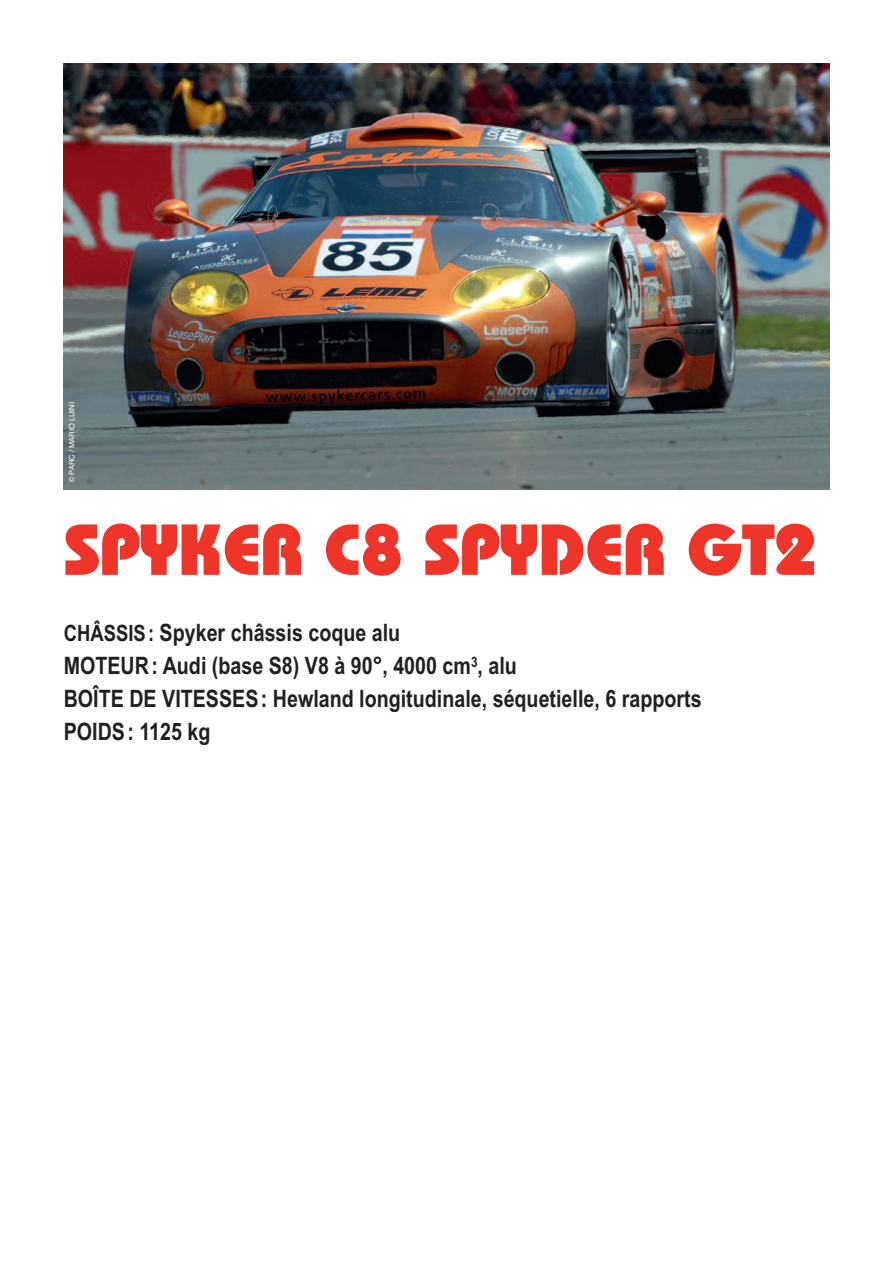
<style>
.page{position:relative;width:893px;height:1263px;background:#fff}
.page>*{position:absolute;margin:0;border:0;box-sizing:border-box;transform-origin:0 0}
.t1{font:800 72px "Bauhaus";letter-spacing:-.015em;color:#ee3529}
.t2{font:700 24px/33px "Arial Narrow";color:#231f20}
.t3{font:7.5px "Helvetica";color:#fff}
.s1{font-size:22.5px}
</style>
<div class="page">
<img style="left:64px;top:64px;width:765px;height:425px">
<p class="t3" style="left:67px;top:482px;width:81px;rotate:-90deg">© PARC / MARIO LUINI</p>
<h1 class="t1" style="left:64px;top:524px;width:755px">SPYKER C8 SPYDER GT2</h1>
<p class="t2" style="left:64px;top:616px;width:639px"><span class="s1">CHÂSSIS:</span> Spyker châssis coque alu<br>MOTEUR: Audi (base S8) V8 à 90°, 4000 cm<sup>3</sup>, alu<br>BOÎTE DE VITESSES: Hewland longitudinale, séquetielle, 6 rapports POIDS: 1125 kg</p>
</div>
